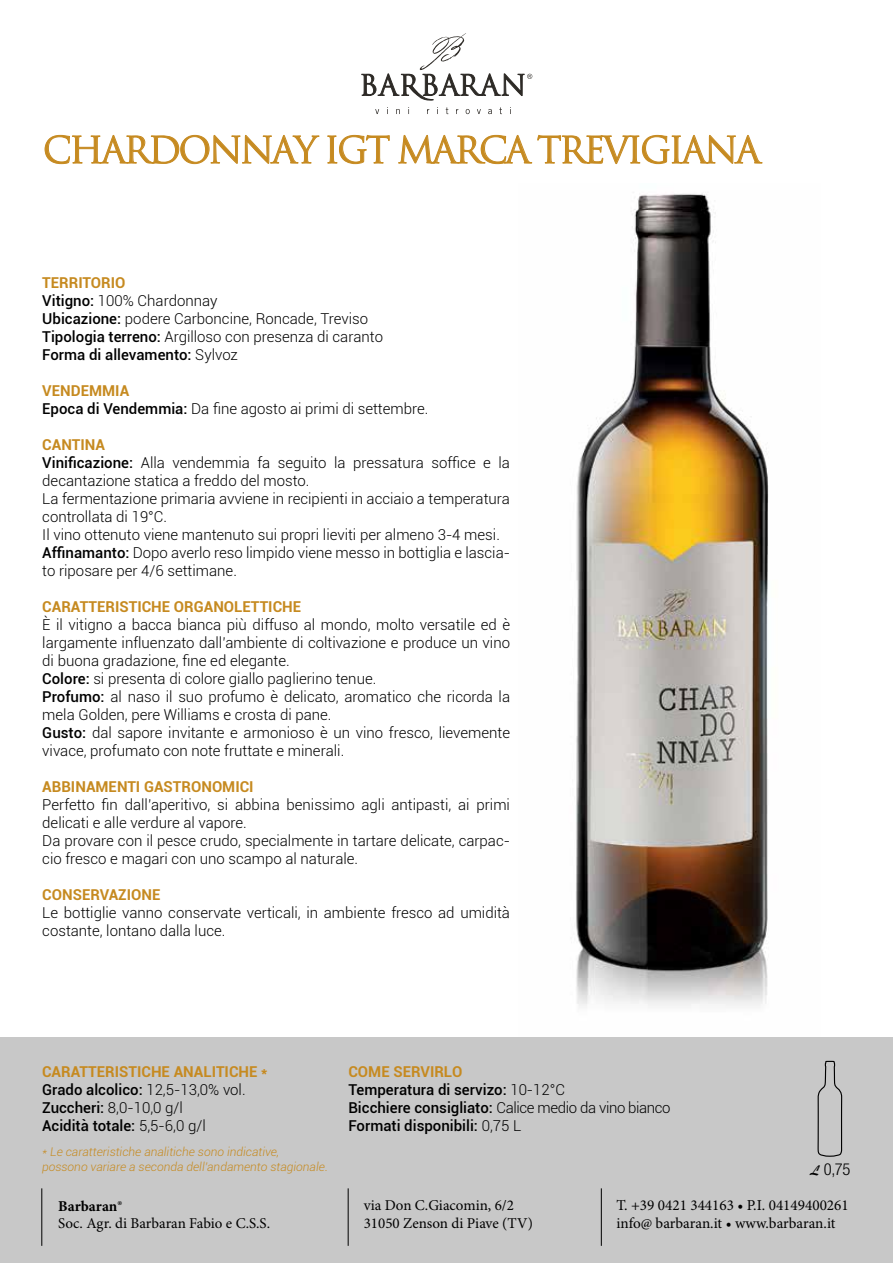
<style>
.page{position:relative;width:893px;height:1263px;background:#fff}
.page>*{position:absolute;margin:0;border:0;box-sizing:border-box;transform-origin:0 0}
.t1{font:36px "Trajan Pro";letter-spacing:-.075em;color:#c68a20}
.t2{font:300 condensed 16.5px "Helvetica Neue";color:#000}
.t3{font:15.15px/18.1px "Minion Pro";color:#000}
.t4{font:300 15px/18px "Roboto";color:#000}
.t5{font:500 15px/18px "Roboto";color:#000}
.t6{font:15px/18px "Minion Pro";color:#000}
.t7{font:700 15px "Roboto";color:#c68a20}
.t8{font:700 15px "Minion Pro";color:#000}
.t9{font:italic 300 12px/14.4px "Roboto";color:#c68a20}
.s1{font-weight:700;color:#c68a20}
.s2{font-weight:500}
.s3{font-weight:300}
.s4{font-family:"Brush Script";font-weight:400;font-stretch:normal;font-size:15px}
</style>
<div class="page">
<img style="left:576px;top:193px;width:193px;height:813px">
<div style="left:0;top:1037px;width:893px;height:226px;background:#c8c8c8"></div>
<hr style="left:348px;top:1188px;width:1px;height:58px;background:#000">
<hr style="left:42px;top:1188px;width:1px;height:58px;background:#000">
<hr style="left:601px;top:1188px;width:1px;height:58px;background:#000">
<svg style="left:375px;top:109px;width:4px;height:5px"></svg>
<svg style="left:396px;top:109px;width:4px;height:5px"></svg>
<svg style="left:446px;top:107px;width:2px;height:7px"></svg>
<svg style="left:466px;top:109px;width:4px;height:5px"></svg>
<svg style="left:477px;top:109px;width:4px;height:5px"></svg>
<svg style="left:488px;top:109px;width:4px;height:5px"></svg>
<svg style="left:361px;top:33px;width:171px;height:68px"></svg>
<svg style="left:817px;top:1060px;width:26px;height:97px"></svg>
<svg style="left:45px;top:135px;width:274px;height:29px"></svg>
<svg style="left:327px;top:135px;width:63px;height:29px"></svg>
<svg style="left:398px;top:135px;width:364px;height:30px"></svg>
<h1 class="t1" style="left:43px;top:127px;width:719px">CHARDONNAY IGT MARCA TREVIGIANA</h1>
<p class="t4" style="left:42px;top:273px;width:342px"><span class="s1">TERRITORIO<br></span><span class="s2">Vitigno:</span> 100% Chardonnay<br><span class="s2">Ubicazione:</span> podere Carboncine, Roncade, Treviso <span class="s2">Tipologia terreno:</span> Argilloso con presenza di caranto <span class="s2">Forma di allevamento:</span> Sylvoz</p>
<p class="t4" style="left:42px;top:381px;width:388px"><span class="s1">VENDEMMIA<br></span><span class="s2">Epoca di Vendemmia:</span> Da fine agosto ai primi di settembre.</p>
<p class="t4" style="left:42px;top:435px;width:469px"><span class="s1">CANTINA<br></span><span class="s2">Vinificazione:</span> Alla vendemmia fa seguito la pressatura soffice e la decantazione statica a freddo del mosto.<br>La fermentazione primaria avviene in recipienti in acciaio a temperatura controllata di 19°C.<br>Il vino ottenuto viene mantenuto sui propri lieviti per almeno 3-4 mesi.<br><span class="s2">Affinamanto:</span> Dopo averlo reso limpido viene messo in bottiglia e lascia&shy;to riposare per 4/6 settimane.</p>
<p class="t7" style="left:42px;top:598px;width:260px">CARATTERISTICHE ORGANOLETTICHE</p>
<p class="t4" style="left:42px;top:615px;width:469px">È il vitigno a bacca bianca più diffuso al mondo, molto versatile ed è largamente influenzato dall’ambiente di coltivazione e produce un vino di buona gradazione, fine ed elegante.<br><span class="s2">Colore:</span> si presenta di colore giallo paglierino tenue.<br><span class="s2">Profumo:</span> al naso il suo profumo è delicato, aromatico che ricorda la mela Golden, pere Williams e crosta di pane.<br><span class="s2">Gusto:</span> dal sapore invitante e armonioso è un vino fresco, lievemente vivace, profumato con note fruttate e minerali.</p>
<p class="t7" style="left:42px;top:778px;width:213px">ABBINAMENTI GASTRONOMICI</p>
<p class="t4" style="left:42px;top:795px;width:469px">Perfetto fin dall’aperitivo, si abbina benissimo agli antipasti, ai primi delicati e alle verdure al vapore.<br>Da provare con il pesce crudo, specialmente in tartare delicate, carpac&shy;cio fresco e magari con uno scampo al naturale.</p>
<p class="t7" style="left:42px;top:886px;width:120px">CONSERVAZIONE</p>
<p class="t4" style="left:42px;top:903px;width:469px">Le bottiglie vanno conservate verticali, in ambiente fresco ad umidità costante, lontano dalla luce.</p>
<p class="t5" style="left:42px;top:1062px;width:227px"><span class="s1">CARATTERISTICHE ANALITICHE *<br></span>Grado alcolico: <span class="s3">12,5-13,0% vol.<br></span>Zuccheri: <span class="s3">8,0-10,0 g/l<br></span>Acidità totale: <span class="s3">5,5-6,0 g/l</span></p>
<p class="t5" style="left:348px;top:1062px;width:324px"><span class="s1">COME SERVIRLO<br></span>Temperatura di servizo: <span class="s3">10-12°C<br></span>Bicchiere consigliato: <span class="s3">Calice medio da vino bianco<br></span>Formati disponibili: <span class="s3">0,75 L</span></p>
<p class="t9" style="left:42px;top:1145px;width:287px">* Le caratteristiche analitiche sono indicative, possono variare a seconda dell’andamento stagionale.</p>
<p class="t2" style="left:810px;top:1160px;width:41px"><span class="s4">L</span> 0,75</p>
<p class="t8" style="left:58px;top:1197px;width:67px">Barbaran®</p>
<p class="t6" style="left:58px;top:1215px;width:213px">Soc. Agr. di Barbaran Fabio e C.S.S.</p>
<p class="t6" style="left:364px;top:1197px;width:171px">via Don C.Giacomin, 6/2<br>31050 Zenson di Piave (TV)</p>
<p class="t3" style="left:616px;top:1197px;width:234px">T. +39 0421 344163 • P.I. 04149400261 info@ barbaran.it • www.barbaran.it</p>
</div>
